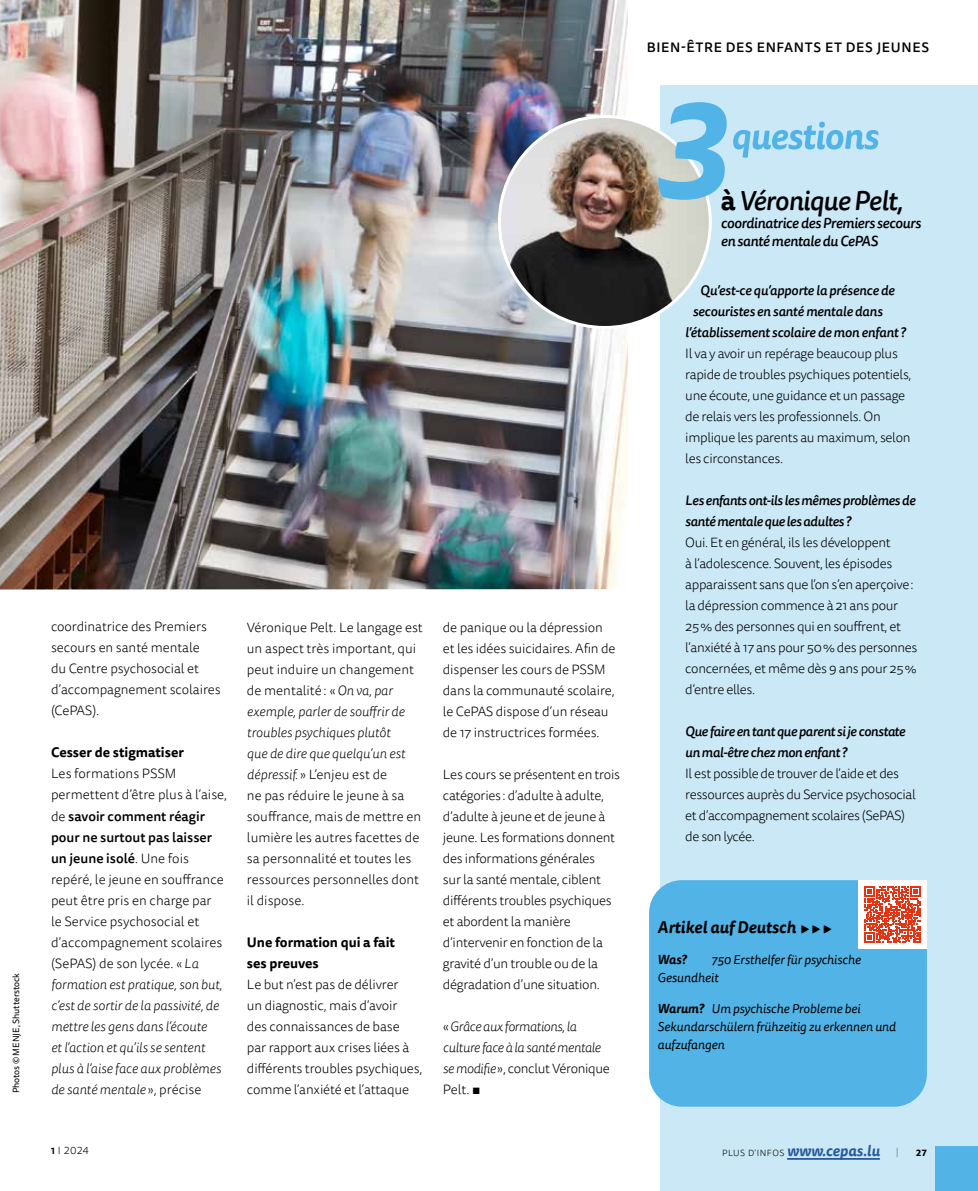
<style>
.page{position:relative;width:978px;height:1191px;background:#fff}
.page>*{position:absolute;margin:0;border:0;box-sizing:border-box;transform-origin:0 0}
.t1{font:italic 500 26.85px "Tisa Sans Pro";letter-spacing:-.02em;color:#000}
.t2{font:italic 700 16.5px "Tisa Sans Pro";color:#000}
.t3{font:italic 700 15px "Tisa Sans Pro";color:#275b9b}
.t4{font:italic 500 14.4px/18px "Tisa Sans Pro";letter-spacing:-.02em;color:#000}
.t5{font:300 13.5px/21px "Tisa Sans Pro";letter-spacing:-.02em;color:#000}
.t6{font:300 13.5px/21px "Tisa Sans Pro";color:#000}
.t7{font:italic 500 13.5px/21px "Tisa Sans Pro";letter-spacing:-.025em;color:#000}
.t8{font:italic 300 13.5px/21px "Tisa Sans Pro";letter-spacing:-.025em;color:#000}
.t9{font:700 13.5px/21px "Tisa Sans Pro";color:#000}
.t10{font:500 13.5px "Tisa Sans Pro";letter-spacing:.05em;color:#000}
.t11{font:italic 12.75px/18px "Tisa Sans Pro";letter-spacing:-.005em;color:#000}
.t12{font:italic 700 12.75px "Tisa Sans Pro";color:#000}
.t13{font:300 12px "Mr Eaves San OT";color:#000}
.t14{font:300 10.5px "Tisa Sans Pro";color:#000}
.t15{font:800 10.5px "Mr Eaves San OT";color:#000}
.t16{font:9px "Tisa Sans Pro";letter-spacing:-.01em;color:#000}
.s1{font-weight:500}
.s2{font-style:italic}
.s3{font-style:normal}
.s4{font-family:"Tisa Pro";font-style:normal}
.s5{font-weight:700;font-style:normal}
.s6{font-weight:500;font-style:normal;font-size:15px}
.s7{font-weight:700}
.s8{font-weight:700;font-size:9px}
.s9{font-weight:300;font-style:normal;font-size:9px;color:#000}
</style>
<div class="page">
<img style="left:0;top:0;width:628px;height:589px">
<div style="left:660px;top:85px;width:318px;height:1106px;background:#cbe8f7"></div>
<div style="left:935px;top:1146px;width:43px;height:45px;background:#52b3e6"></div>
<img style="left:499px;top:116px;width:211px;height:211px;border-radius:105px">
<svg style="left:733px;top:122px;width:146px;height:36px"></svg>
<svg style="left:658px;top:102px;width:69px;height:98px"></svg>
<hr style="left:787px;top:1158px;width:93px;height:1px;background:#275b9b">
<div style="left:649px;top:880px;width:278px;height:226px;background:#52b3e6;border-radius:32px"></div>
<div style="left:858px;top:880px;width:69px;height:69px;background:#fff"></div>
<svg style="left:864px;top:886px;width:57px;height:57px"></svg>
<p class="t10" style="left:647px;top:38px;width:284px">BIEN-ÊTRE DES ENFANTS ET DES JEUNES</p>
<p class="t16" style="left:10px;top:1093px;width:122px;rotate:-90deg">Photos © MENJE, Shutterstock</p>
<p class="t5" style="left:51px;top:616px;width:171px">coordinatrice des Premiers secours en santé mentale<br>du Centre psychosocial et d’accompagnement scolaires (CePAS).</p>
<p class="t9" style="left:51px;top:742px;width:134px">Cesser de stigmatiser</p>
<p class="t6" style="left:51px;top:764px;width:178px">Les formations PSSM permettent d’être plus à l’aise, de <span class="s1">savoir comment réagir pour ne surtout pas laisser un jeune isolé</span>. Une fois repéré, le jeune en souffrance peut être pris en charge par<br>le Service psychosocial et d’accompagnement scolaires (SePAS) de son lycée. «<span class="s2">La formation est pratique, son but, c’est de sortir de la passivité, de mettre les gens dans l’écoute<br>et l’action et qu’ils se sentent plus à l’aise face aux problèmes de santé mentale</span> », précise</p>
<p class="t6" style="left:247px;top:617px;width:177px">Véronique Pelt. Le langage est un aspect très important, qui peut induire un changement de mentalité: «<span class="s2">On va, par exemple, parler de souffrir de troubles psychiques plutôt<br>que de dire que quelqu’un est dépressif.</span> » L’enjeu est de<br>ne pas réduire le jeune à sa souffrance, mais de mettre en lumière les autres facettes de sa personnalité et toutes les ressources personnelles dont il dispose.</p>
<p class="t9" style="left:247px;top:931px;width:150px">Une formation qui a fait ses preuves</p>
<p class="t5" style="left:247px;top:974px;width:177px">Le but n’est pas de délivrer<br>un diagnostic, mais d’avoir<br>des connaissances de base<br>par rapport aux crises liées à différents troubles psychiques, comme l’anxiété et l’attaque</p>
<p class="t5" style="left:443px;top:617px;width:174px">de panique ou la dépression et les idées suicidaires. Afin de dispenser les cours de PSSM dans la communauté scolaire, le CePAS dispose d’un réseau de 17 instructrices formées.</p>
<p class="t5" style="left:443px;top:764px;width:179px">Les cours se présentent en trois catégories: d’adulte à adulte, d’adulte à jeune et de jeune à jeune. Les formations donnent des informations générales<br>sur la santé mentale, ciblent différents troubles psychiques et abordent la manière d’intervenir en fonction de la gravité d’un trouble ou de la dégradation d’une situation.</p>
<p class="t8" style="left:443px;top:1016px;width:168px"><span class="s3">«</span>Grâce aux formations, la culture face à la santé mentale se modifie<span class="s3">», conclut Véronique<br>Pelt.</span> <span class="s4">▪</span></p>
<h1 class="t1" style="left:721px;top:182px;width:184px"><span class="s5">à</span> Véronique Pelt,</h1>
<p class="t4" style="left:721px;top:214px;width:202px">coordinatrice des Premiers secours en santé mentale du CePAS</p>
<p class="t7" style="left:700px;top:280px;width:196px">Qu’est-ce qu’apporte la présence de</p>
<p class="t7" style="left:693px;top:301px;width:191px">secouristes en santé mentale dans</p>
<p class="t7" style="left:685px;top:322px;width:222px">l’établissement scolaire de mon enfant ?</p>
<p class="t5" style="left:685px;top:343px;width:228px">Il va y avoir un repérage beaucoup plus rapide de troubles psychiques potentiels, une écoute, une guidance et un passage de relais vers les professionnels. On implique les parents au maximum, selon les circonstances.</p>
<p class="t7" style="left:685px;top:490px;width:232px">Les enfants ont-ils les mêmes problèmes de santé mentale que les adultes ?</p>
<p class="t5" style="left:685px;top:532px;width:234px">Oui. Et en général, ils les développent<br>à l’adolescence. Souvent, les épisodes apparaissent sans que l’on s’en aperçoive: la dépression commence à 21 ans pour 25% des personnes qui en souffrent, et l’anxiété à 17 ans pour 50% des personnes concernées, et même dès 9 ans pour 25% d’entre elles.</p>
<p class="t7" style="left:685px;top:721px;width:222px">Que faire en tant que parent si je constate un mal-être chez mon enfant ?</p>
<p class="t5" style="left:685px;top:763px;width:232px">Il est possible de trouver de l’aide et des ressources auprès du Service psychosocial et d’accompagnement scolaires (SePAS) de son lycée.</p>
<p class="t2" style="left:658px;top:915px;width:176px">Artikel auf Deutsch <span class="s6">▸ ▸ ▸</span></p>
<p class="t12" style="left:658px;top:950px;width:31px">Was?</p>
<p class="t11" style="left:658px;top:951px;width:205px;text-indent:54px">750 Ersthelfer für psychische<br>Gesundheit</p>
<p class="t11" style="left:658px;top:999px;width:240px"><span class="s7">Warum?</span> Um psychische Probleme bei<br>Sekundarschülern frühzeitig zu erkennen und aufzufangen</p>
<p class="t14" style="left:51px;top:1144px;width:39px"><span class="s8">1</span> I 2024</p>
<p class="t3" style="left:722px;top:1139px;width:159px"><span class="s9">PLUS D'INFOS</span> www.cepas.lu</p>
<p class="t13" style="left:896px;top:1145px;width:4px">|</p>
<p class="t15" style="left:916px;top:1146px;width:12px">27</p>
</div>
